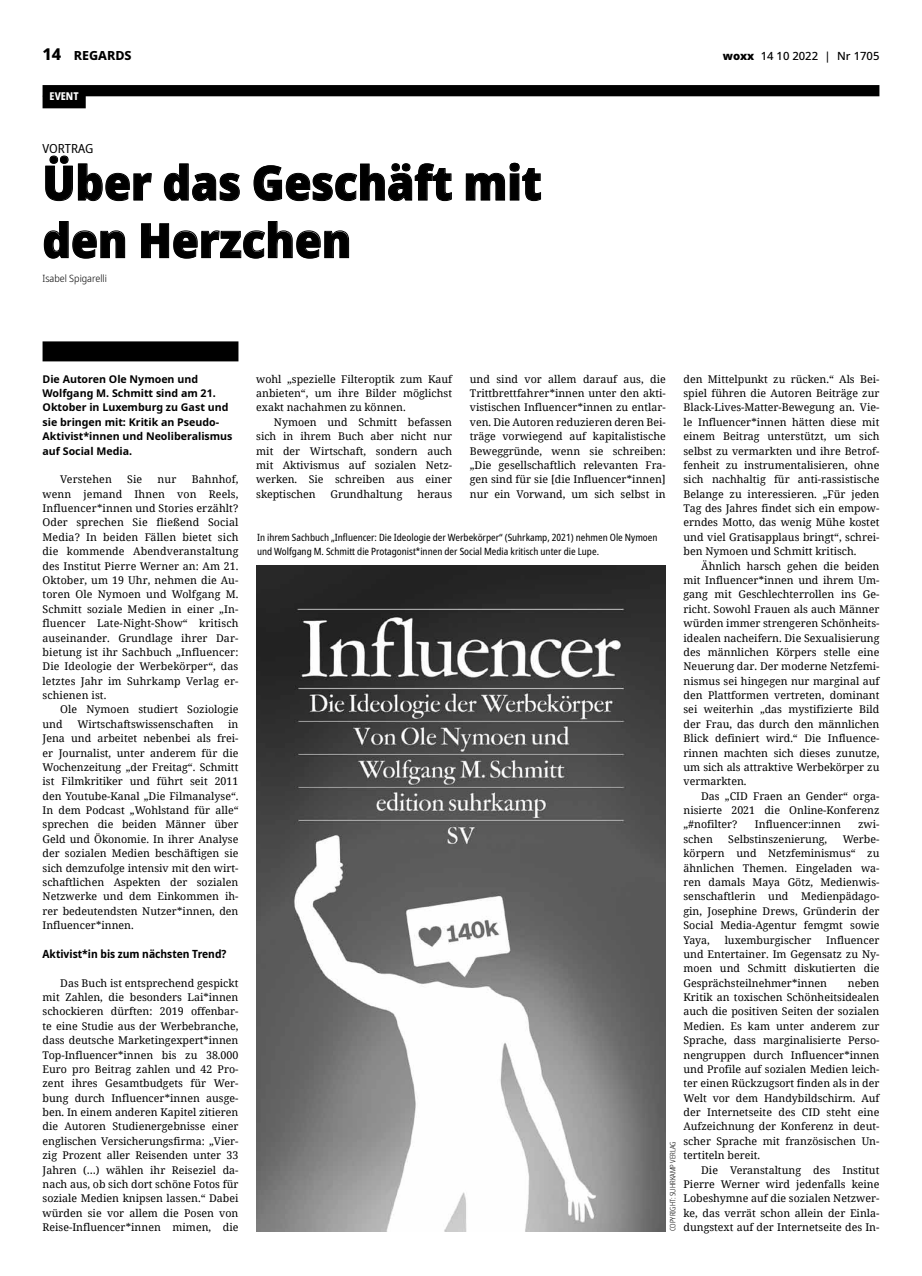
<style>
.page{position:relative;width:922px;height:1276px;background:#fff}
.page>*{position:absolute;margin:0;border:0;box-sizing:border-box;transform-origin:0 0}
.t1{font:900 semi-condensed 47.5px/57.5px "Noto Sans";color:#000}
.t2{font:800 12.5px "Noto Sans";color:#000}
.t3{font:semi-condensed 12.5px "Noto Sans";color:#000}
.t4{font:700 semi-condensed 11.25px "Noto Sans";color:#000}
.t5{font:500 11.25px "Noto Sans";color:#000}
.t6{font:800 condensed 10.75px "Noto Sans";color:#fff}
.t7{font:10.62px/14.4px "Noto Serif";color:#000;text-align:justify}
.t8{font:700 10.62px/14.4px "Noto Sans";color:#000}
.t9{font:condensed 10px/14.4px "Noto Sans";color:#000}
.t10{font:300 semi-condensed 10px "Noto Sans";color:#000}
.t11{font:300 condensed 7.5px "Noto Sans";color:#000}
.s1{font-size:16.25px}
.s2{font-weight:900}
</style>
<div class="page">
<svg style="left:45px;top:155px;width:107px;height:46px"></svg>
<svg style="left:164px;top:163px;width:76px;height:38px"></svg>
<svg style="left:253px;top:163px;width:199px;height:38px"></svg>
<svg style="left:465px;top:163px;width:76px;height:38px"></svg>
<svg style="left:44px;top:221px;width:81px;height:38px"></svg>
<svg style="left:141px;top:221px;width:208px;height:38px"></svg>
<div style="left:43px;top:341px;width:195px;height:20px;background:#000"></div>
<div style="left:43px;top:85px;width:836px;height:11px;background:#000"></div>
<div style="left:43px;top:96px;width:43px;height:12px;background:#000"></div>
<img style="left:256px;top:565px;width:409px;height:666px">
<p class="t2" style="left:43px;top:47px;width:91px"><span class="s1">14</span> REGARDS</p>
<p class="t5" style="left:722px;top:48px;width:158px"><span class="s2">woxx</span> 14 10 2022 | Nr 1705</p>
<p class="t6" style="left:50px;top:89px;width:30px">EVENT</p>
<p class="t3" style="left:43px;top:139px;width:52px">VORTRAG</p>
<h1 class="t1" style="left:43px;top:154px;width:500px">Über das Geschäft mit den Herzchen</h1>
<p class="t10" style="left:43px;top:271px;width:66px">Isabel Spigarelli</p>
<p class="t8" style="left:43px;top:372px;width:191px">Die Autoren Ole Nymoen und<br>Wolfgang M. Schmitt sind am 21.<br>Oktober in Luxemburg zu Gast und sie bringen mit: Kritik an Pseudo-<br>Aktivist*innen und Neoliberalismus auf Social Media.</p>
<p class="t7" style="left:60px;top:472px;width:53px">Verstehen</p>
<p class="t7" style="left:127px;top:472px;width:17px">Sie</p>
<p class="t7" style="left:157px;top:472px;width:20px">nur</p>
<p class="t7" style="left:43px;top:472px;width:197px;text-indent:149px">Bahnhof, wenn jemand Ihnen von Reels, Influencer*innen und Stories erzählt?<br>Oder sprechen Sie fließend Social Media? In beiden Fällen bietet sich die kommende Abendveranstaltung des Institut Pierre Werner an: Am 21.<br>Oktober, um 19 Uhr, nehmen die Au&shy;toren Ole Nymoen und Wolfgang M.<br>Schmitt soziale Medien in einer „In&shy;fluencer Late-Night-Show“ kritisch auseinander. Grundlage ihrer Dar&shy;bietung ist ihr Sachbuch „Influencer:<br>Die Ideologie der Werbekörper“, das letztes Jahr im Suhrkamp Verlag er&shy;schienen ist.</p>
<p class="t7" style="left:43px;top:702px;width:197px;text-indent:18px">Ole Nymoen studiert Soziologie und</p>
<p class="t7" style="left:77px;top:716px;width:138px">Wirtschaftswissenschaften</p>
<p class="t7" style="left:43px;top:716px;width:197px;text-indent:186px">in Jena und arbeitet nebenbei als frei&shy;er Journalist, unter anderem für die Wochenzeitung „der Freitag“. Schmitt ist Filmkritiker und führt seit 2011 den Youtube-Kanal „Die Filmanalyse“.<br>In dem Podcast „Wohlstand für alle“ sprechen die beiden Männer über Geld und Ökonomie. In ihrer Analyse der sozialen Medien beschäftigen sie sich demzufolge intensiv mit den wirt&shy;schaftlichen Aspekten der sozialen Netzwerke und dem Einkommen ih&shy;rer bedeutendsten Nutzer*innen, den Influencer*innen.</p>
<p class="t4" style="left:43px;top:945px;width:185px">Aktivist*in bis zum nächsten Trend?</p>
<p class="t7" style="left:43px;top:975px;width:197px;text-indent:18px">Das Buch ist entsprechend gespickt mit Zahlen, die besonders Lai*innen schockieren dürften: 2019 offenbar&shy;te eine Studie aus der Werbebranche, dass deutsche Marketingexpert*innen Top-Influencer*innen bis zu 38.000<br>Euro pro Beitrag zahlen und 42 Pro&shy;zent ihres Gesamtbudgets für Wer&shy;bung durch Influencer*innen ausge&shy;ben. In einem anderen Kapitel zitieren die Autoren Studienergebnisse einer englischen Versicherungsfirma: „Vier&shy;zig Prozent aller Reisenden unter 33<br>Jahren (…) wählen ihr Reiseziel da&shy;nach aus, ob sich dort schöne Fotos für soziale Medien knipsen lassen.“ Dabei würden sie vor allem die Posen von Reise-Influencer*innen mimen, die</p>
<p class="t7" style="left:256px;top:371px;width:197px">wohl „spezielle Filteroptik zum Kauf anbieten“, um ihre Bilder möglichst exakt nachahmen zu können.</p>
<p class="t7" style="left:256px;top:414px;width:197px;text-indent:18px">Nymoen und Schmitt befassen sich in ihrem Buch aber nicht nur mit der Wirtschaft, sondern auch mit Aktivismus auf sozialen Netz&shy;werken. Sie schreiben aus einer skeptischen</p>
<p class="t7" style="left:470px;top:371px;width:197px">und sind vor allem darauf aus, die Trittbrettfahrer*innen unter den akti&shy;vistischen Influencer*innen zu entlar&shy;ven. Die Autoren reduzieren deren Bei&shy;träge vorwiegend auf kapitalistische Beweggründe, wenn sie schreiben: „Die gesellschaftlich relevanten Fra&shy;gen sind für sie [die Influencer*innen] nur ein Vorwand, um sich selbst in</p>
<p class="t7" style="left:683px;top:371px;width:197px">den Mittelpunkt zu rücken.“ Als Bei&shy;spiel führen die Autoren Beiträge zur Black-Lives-Matter-Bewegung an. Vie&shy;le Influencer*innen hätten diese mit einem Beitrag unterstützt, um sich selbst zu vermarkten und ihre Betrof&shy;fenheit zu instrumentalisieren, ohne sich nachhaltig für anti-rassistische Belange zu interessieren. „Für jeden Tag des Jahres findet sich ein empow&shy;erndes Motto, das wenig Mühe kostet und viel Gratisapplaus bringt“, schrei&shy;ben Nymoen und Schmitt kritisch.</p>
<p class="t7" style="left:683px;top:558px;width:197px;text-indent:18px">Ähnlich harsch gehen die beiden mit Influencer*innen und ihrem Um&shy;gang mit Geschlechterrollen ins Ge&shy;richt. Sowohl Frauen als auch Männer würden immer strengeren Schönheits&shy;idealen nacheifern. Die Sexualisierung des männlichen Körpers stelle eine Neuerung dar. Der moderne Netzfemi&shy;nismus sei hingegen nur marginal auf den Plattformen vertreten, dominant sei weiterhin „das mystifizierte Bild der Frau, das durch den männlichen Blick definiert wird.“ Die Influence&shy;rinnen machten sich dieses zunutze, um sich als attraktive Werbekörper zu vermarkten.</p>
<p class="t7" style="left:683px;top:788px;width:197px;text-indent:18px">Das „CID Fraen an Gender“ orga&shy;nisierte 2021 die Online-Konferenz „#nofilter?</p>
<p class="t7" style="left:330px;top:486px;width:73px">Grundhaltung</p>
<p class="t7" style="left:417px;top:486px;width:36px">heraus</p>
<p class="t9" style="left:257px;top:530px;width:402px">In ihrem Sachbuch „Influencer: Die Ideologie der Werbekörper“ (Suhrkamp, 2021) nehmen Ole Nymoen und Wolfgang M. Schmitt die Protagonist*innen der Social Media kritisch unter die Lupe.</p>
<p class="t7" style="left:754px;top:817px;width:87px">Influencer:innen</p>
<p class="t7" style="left:857px;top:817px;width:23px">zwi-</p>
<p class="t11" style="left:667px;top:1231px;width:90px;rotate:-90deg">COPYRIGHT: Suhrkamp Verlag</p>
<p class="t7" style="left:683px;top:831px;width:197px;text-indent:159px">Werbe&shy;körpern und Netzfeminismus“ zu ähnlichen Themen. Eingeladen wa&shy;ren damals Maya Götz, Medienwis&shy;senschaftlerin und Medienpädago&shy;gin, Josephine Drews, Gründerin der Social Media-Agentur femgmt sowie Yaya,</p>
<p class="t7" style="left:683px;top:831px;width:31px">schen</p>
<p class="t7" style="left:728px;top:831px;width:100px">Selbstinszenierung,</p>
<p class="t7" style="left:683px;top:932px;width:197px;text-indent:143px">Influencer und Entertainer. Im Gegensatz zu Ny&shy;moen und Schmitt diskutierten die Gesprächsteilnehmer*innen</p>
<p class="t7" style="left:724px;top:932px;width:88px">luxemburgischer</p>
<p class="t7" style="left:683px;top:975px;width:197px;text-indent:164px">neben Kritik an toxischen Schönheitsidealen auch die positiven Seiten der sozialen Medien. Es kam unter anderem zur Sprache, dass marginalisierte Perso&shy;nengruppen durch Influencer*innen und Profile auf sozialen Medien leich&shy;ter einen Rückzugsort finden als in der Welt vor dem Handybildschirm. Auf der Internetseite des CID steht eine Aufzeichnung der Konferenz in deut&shy;scher Sprache mit französischen Un&shy;tertiteln bereit.</p>
<p class="t7" style="left:683px;top:1162px;width:197px;text-indent:18px">Die Veranstaltung des Institut Pierre Werner wird jedenfalls keine Lobeshymne auf die sozialen Netzwer&shy;ke, das verrät schon allein der Einla&shy;dungstext auf der Internetseite des In-</p>
</div>
